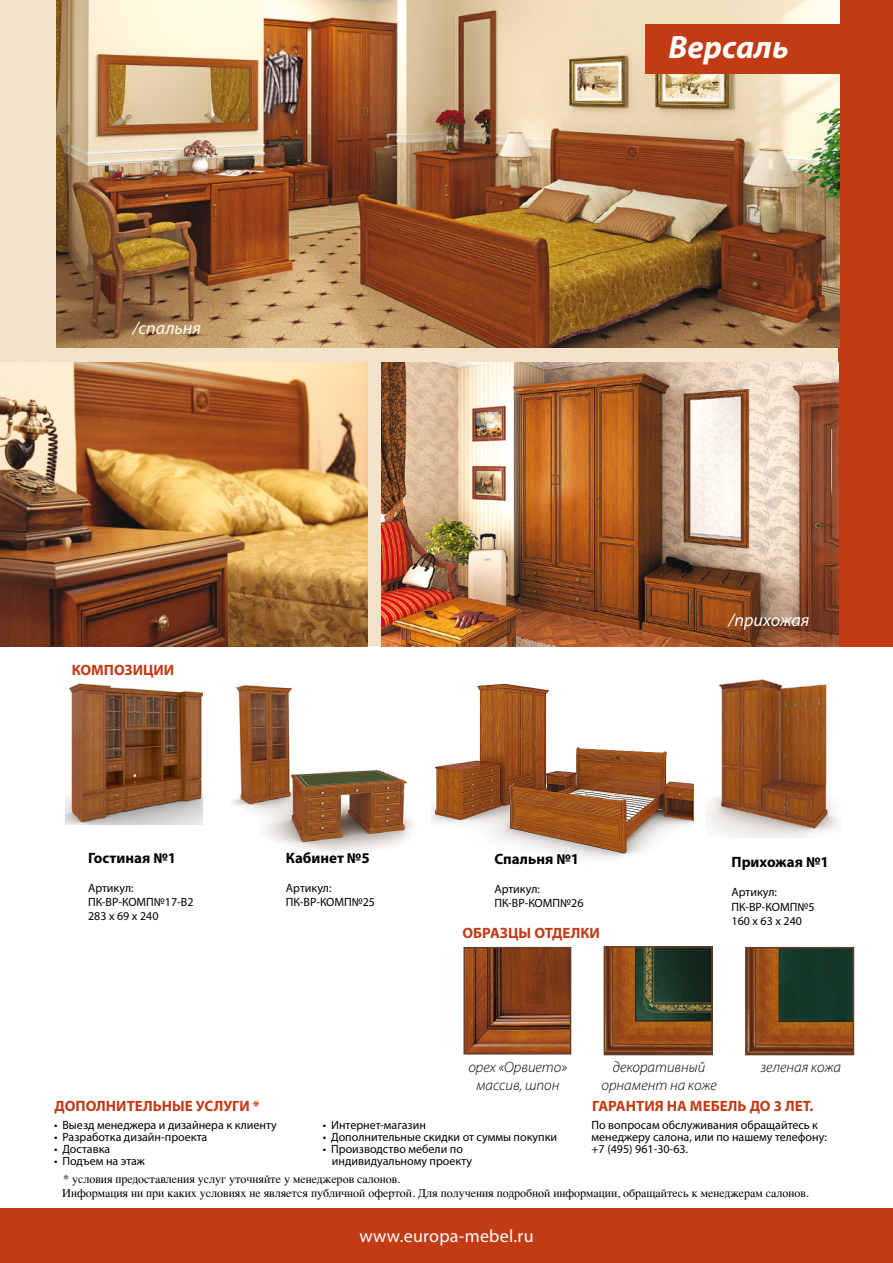
<style>
.page{position:relative;width:893px;height:1263px;background:#fff}
.page>*{position:absolute;margin:0;border:0;box-sizing:border-box;transform-origin:0 0}
.t1{font:italic 700 32.4px "Myriad Pro";color:#fff}
.t2{font:18px "Myriad Pro";letter-spacing:.015em;color:#fff}
.t3{font:italic 18px "Myriad Pro";color:#fff}
.t4{font:700 15px "Myriad Pro";color:#c33b15}
.t5{font:italic 300 15px/18px "Myriad Pro";color:#000;text-align:center}
.t6{font:700 15px "Myriad Pro";color:#000}
.t7{font:12px/14.4px "Myriad Pro";color:#000}
.t8{font:12px/14px "Times";color:#000}
</style>
<div class="page">
<div style="left:0;top:0;width:839px;height:646px;background:#f5e2cb"></div>
<div style="left:839px;top:0;width:54px;height:646px;background:#c33b15"></div>
<img style="left:65px;top:683px;width:138px;height:142px">
<div style="left:0;top:1209px;width:893px;height:54px;background:#c33b15"></div>
<img style="left:230px;top:685px;width:184px;height:168px">
<img style="left:466px;top:950px;width:102px;height:101px">
<div style="left:463px;top:947px;width:108px;height:107px;border:2px solid #61412b"></div>
<img style="left:607px;top:949px;width:103px;height:103px">
<div style="left:604px;top:946px;width:109px;height:109px;border:2px solid #61412b"></div>
<img style="left:748px;top:950px;width:103px;height:102px">
<div style="left:745px;top:947px;width:109px;height:108px;border:2px solid #61412b"></div>
<img style="left:56px;top:0;width:783px;height:347px">
<img style="left:431px;top:683px;width:262px;height:176px">
<img style="left:0;top:363px;width:368px;height:283px">
<img style="left:382px;top:363px;width:457px;height:283px">
<img style="left:706px;top:680px;width:134px;height:157px">
<div style="left:645px;top:24px;width:243px;height:50px;background:#c33b15"></div>
<h2 class="t3" style="left:133px;top:317px;width:70px">/спальня</h2>
<h1 class="t1" style="left:668px;top:26px;width:122px">Версаль</h1>
<p class="t4" style="left:72px;top:660px;width:104px">КОМПОЗИЦИИ</p>
<p class="t6" style="left:88px;top:848px;width:90px">Гостиная №1</p>
<p class="t7" style="left:88px;top:880px;width:107px">Артикул:<br>ПК-ВР-КОМП№17-В2<br>283 x 69 x 240</p>
<h2 class="t3" style="left:729px;top:609px;width:82px">/прихожая</h2>
<p class="t6" style="left:286px;top:848px;width:85px">Кабинет №5</p>
<p class="t7" style="left:286px;top:880px;width:91px">Артикул:<br>ПК-ВР-КОМП№25</p>
<p class="t6" style="left:494px;top:849px;width:86px">Спальня №1</p>
<p class="t7" style="left:494px;top:881px;width:91px">Артикул:<br>ПК-ВР-КОМП№26</p>
<p class="t4" style="left:462px;top:923px;width:139px">ОБРАЗЦЫ ОТДЕЛКИ</p>
<p class="t6" style="left:731px;top:852px;width:99px">Прихожая №1</p>
<p class="t7" style="left:731px;top:885px;width:85px">Артикул:<br>ПК-ВР-КОМП№5<br>160 x 63 x 240</p>
<p class="t5" style="left:468px;top:1057px;width:100px">орех «Орвието» массив, шпон</p>
<p class="t5" style="left:602px;top:1057px;width:117px">декоративный орнамент на коже</p>
<p class="t5" style="left:761px;top:1057px;width:82px">зеленая кожа</p>
<p class="t4" style="left:55px;top:1096px;width:207px">ДОПОЛНИТЕЛЬНЫЕ УСЛУГИ *</p>
<p class="t4" style="left:592px;top:1096px;width:223px">ГАРАНТИЯ НА МЕБЕЛЬ ДО 3 ЛЕТ.</p>
<p class="t7" style="left:54px;top:1117px;width:224px">• Выезд менеджера и дизайнера к клиенту</p>
<p class="t7" style="left:54px;top:1129px;width:155px">• Разработка дизайн-проекта</p>
<p class="t7" style="left:54px;top:1141px;width:58px">• Доставка</p>
<p class="t7" style="left:54px;top:1153px;width:92px">• Подъем на этаж</p>
<p class="t7" style="left:323px;top:1117px;width:105px">• Интернет-магазин</p>
<p class="t7" style="left:323px;top:1129px;width:236px">• Дополнительные скидки от суммы покупки</p>
<p class="t7" style="left:332px;top:1143px;width:142px;line-height:12px;text-indent:-9px">• Производство мебели по индивидуальному проекту</p>
<p class="t7" style="left:591px;top:1119px;width:237px;line-height:12px">По вопросам обслуживания обращайтесь к менеджеру салона, или по нашему телефону: +7 (495) 961-30-63.</p>
<p class="t8" style="left:62px;top:1171px;width:748px">* условия предоставления услуг уточняйте у менеджеров салонов.<br>Информация ни при каких условиях не является публичной офертой. Для получения подробной информации, обращайтесь к менеджерам салонов.</p>
<h2 class="t2" style="left:359px;top:1225px;width:176px">www.europa-mebel.ru</h2>
</div>
